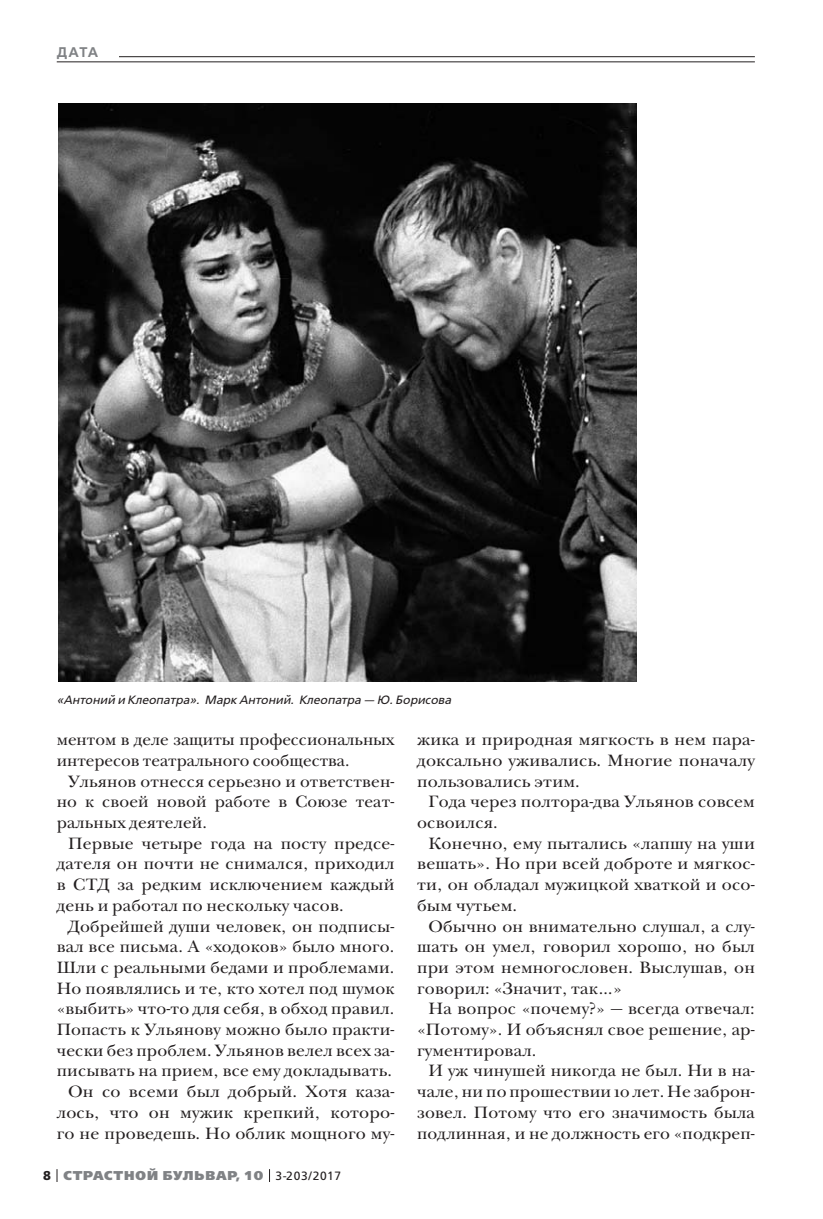
<style>
.page{position:relative;width:823px;height:1219px;background:#fff}
.page>*{position:absolute;margin:0;border:0;box-sizing:border-box;transform-origin:0 0}
.t1{font:17px/20.6px "New Baskerville ITC";letter-spacing:.01em;color:#231f20;text-align:justify}
.t2{font:17px/20.6px "New Baskerville ITC";letter-spacing:.01em;color:#231f20;text-align:justify;scale:1.04 1}
.t3{font:600 14px "Free Set";color:#808285}
.t4{font:800 12.8px "Free Set";letter-spacing:.07em;color:#808285}
.t5{font:italic 12px "Free Set";color:#231f20}
.s1{font-weight:700;color:#231f20}
.s2{font-weight:400;font-size:12px;color:#231f20}
</style>
<div class="page">
<svg style="left:57px;top:1169px;width:1px;height:13px"></svg>
<svg style="left:269px;top:1169px;width:1px;height:13px"></svg>
<hr style="left:57px;top:56px;width:697px;height:1px;background:#231f20">
<div style="left:57px;top:41px;width:62px;height:21px;background:#fff"></div>
<hr style="left:57px;top:62px;width:697px;height:1px;background:#231f20">
<img style="left:58px;top:104px;width:577px;height:577px">
<p class="t3" style="left:57px;top:45px;width:43px">ДАТА</p>
<p class="t5" style="left:57px;top:694px;width:396px">«Антоний и Клеопатра». Марк Антоний. Клеопатра — Ю. Борисова</p>
<p class="t1" style="left:57px;top:731px;width:339px">ментом в деле защиты профессиональных интересов театрального сообщества.</p>
<p class="t1" style="left:57px;top:772px;width:339px;text-indent:11px">Ульянов отнесся серьезно и ответствен&shy;но к своей новой работе в Союзе теат&shy;ральных деятелей.</p>
<p class="t1" style="left:57px;top:834px;width:339px;text-indent:11px">Первые четыре года на посту предсе&shy;дателя он почти не снимался, приходил в СТД за редким исключением каждый день и работал по нескольку часов.</p>
<p class="t1" style="left:57px;top:917px;width:339px;text-align:right">Добрейшей души человек, он подписы&shy;вал все письма. А «ходоков» было много.<br>Шли с реальными бедами и проблемами.<br>Но появлялись и те, кто хотел под шумок «выбить» что-то для себя, в обход правил.<br>Попасть к Ульянову можно было практи&shy;чески без проблем. Ульянов велел всех за&shy;писывать на прием, все ему докладывать.<br>Он со всеми был добрый. Хотя каза&shy;лось, что он мужик крепкий, которо&shy;го не проведешь. Но облик мощного му-</p>
<p class="t4" style="left:43px;top:1169px;width:299px"><span class="s1">8</span> СТРАСТНОЙ БУЛЬВАР, 10 <span class="s2">3-203/2017</span></p>
<p class="t2" style="left:417px;top:731px;width:326px">жика и природная мягкость в нем пара&shy;доксально уживались. Многие поначалу пользовались этим.</p>
<p class="t1" style="left:417px;top:793px;width:339px;text-indent:11px">Года через полтора-два Ульянов совсем освоился.</p>
<p class="t2" style="left:417px;top:834px;width:326px;text-indent:11px">Конечно, ему пытались «лапшу на уши вешать». Но при всей доброте и мягкос&shy;ти, он обладал мужицкой хваткой и осо&shy;бым чутьем.</p>
<p class="t1" style="left:417px;top:917px;width:339px;text-indent:11px">Обычно он внимательно слушал, а слу&shy;шать он умел, говорил хорошо, но был при этом немногословен. Выслушав, он говорил: «Значит, так…»</p>
<p class="t1" style="left:417px;top:1000px;width:339px;text-indent:11px">На вопрос «почему?» — всегда отвечал: «Потому». И объяснял свое решение, ар&shy;гументировал.</p>
<p class="t1" style="left:417px;top:1062px;width:339px;text-indent:11px">И уж чинушей никогда не был. Ни в на&shy;чале, ни по прошествии 10 лет. Не заброн&shy;зовел. Потому что его значимость была подлинная, и не должность его «подкреп-</p>
</div>
